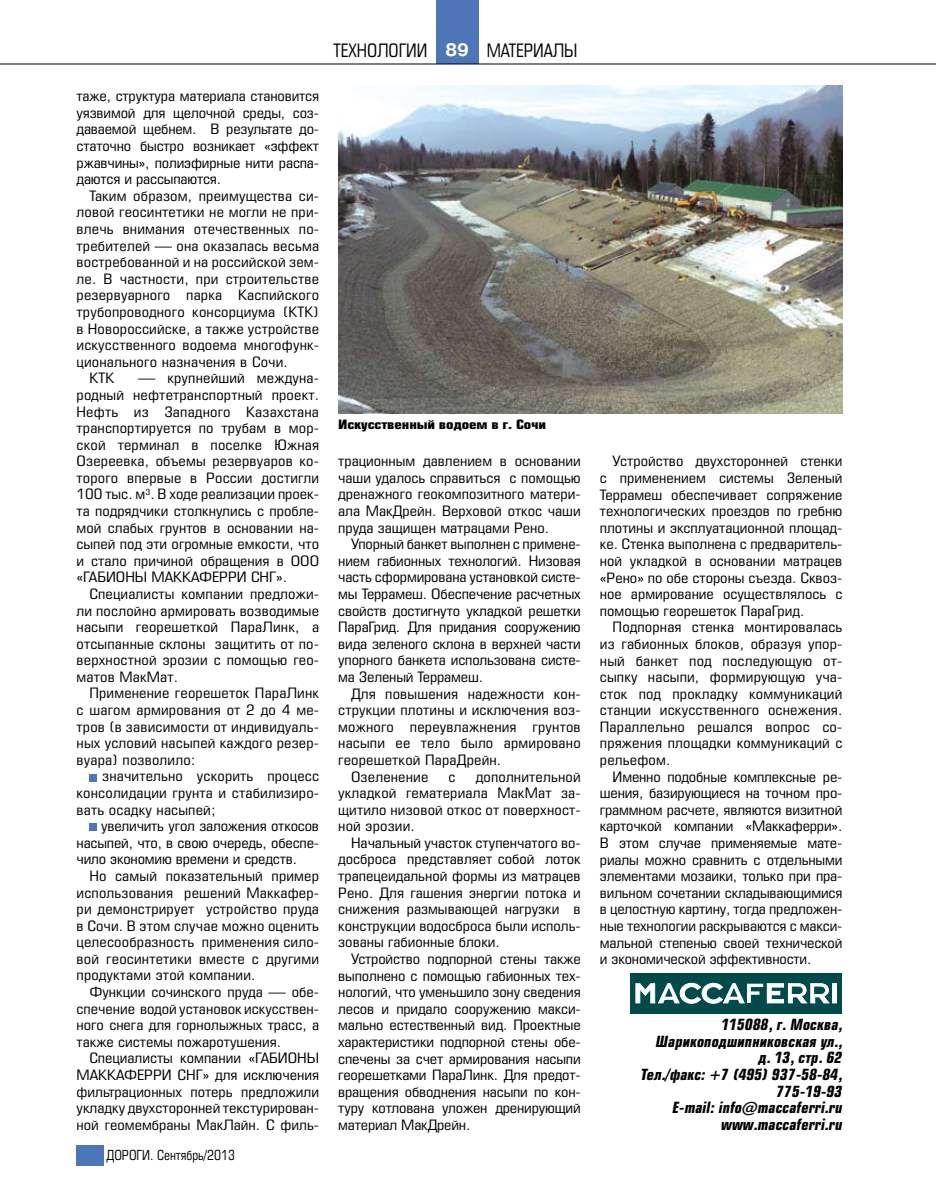
<style>
.page{position:relative;width:936px;height:1191px;background:#fff}
.page>*{position:absolute;margin:0;border:0;box-sizing:border-box;transform-origin:0 0}
.t1{font:18px "Europe Cond";color:#000}
.t2{font:italic 700 15px/16.6px "Europe Cond";letter-spacing:.01em;color:#000;text-align:right}
.t3{font:13.95px/16.6px "Europe Cond";letter-spacing:.01em;color:#000;text-align:justify;scale:1.2 1}
.t4{font:13.5px "Europe Cond";color:#000}
.t5{font:700 12.6px "Europe Cond";letter-spacing:-.01em;color:#000;scale:1.25 1}
.s1{font-family:"Pragmatica C";font-weight:700;color:#fff}
</style>
<div class="page">
<div style="left:436px;top:0;width:42px;height:64px;background:#4d76b8"></div>
<div style="left:89px;top:774px;width:8px;height:7px;background:#4d76b8"></div>
<div style="left:89px;top:823px;width:8px;height:8px;background:#4d76b8"></div>
<div style="left:630px;top:973px;width:212px;height:40px;background:#004a4b"></div>
<div style="left:832px;top:983px;width:4px;height:20px;border:1px solid #fff"></div>
<svg style="left:635px;top:983px;width:194px;height:20px"></svg>
<img style="left:338px;top:85px;width:504px;height:328px">
<hr style="left:0;top:64px;width:935px;height:1px;background:#000">
<div style="left:77px;top:1144px;width:27px;height:21px;background:#4d76b8"></div>
<p class="t1" style="left:333px;top:39px;width:35px">технологии</p>
<p class="t1" style="left:445px;top:39px;width:53px"><span class="s1">89</span> материалы</p>
<p class="t3" style="left:77px;top:88px;width:203px">таже, структура материала становится уязвимой для щелочной среды, соз&shy;даваемой щебнем. В результате до&shy;статочно быстро возникает «эффект ржавчины», полиэфирные нити распа&shy;даются и рассыпаются.</p>
<p class="t3" style="left:89px;top:187px;width:193px">Таким образом, преимущества си-</p>
<p class="t3" style="left:77px;top:204px;width:203px">ловой геосинтетики не могли не при-</p>
<p class="t3" style="left:77px;top:220px;width:203px">влечь внимания отечественных по-</p>
<p class="t3" style="left:77px;top:237px;width:203px">требителей — она оказалась весьма</p>
<p class="t3" style="left:77px;top:254px;width:203px">востребованной и на российской зем-</p>
<p class="t3" style="left:77px;top:270px;width:203px">ле. В частности, при строительстве</p>
<p class="t3" style="left:77px;top:287px;width:203px">резервуарного парка Каспийского</p>
<p class="t3" style="left:77px;top:303px;width:203px">трубопроводного консорциума (КТК)</p>
<p class="t3" style="left:77px;top:320px;width:203px">в Новороссийске, а также устройстве</p>
<p class="t3" style="left:77px;top:336px;width:203px">искусственного водоема многофунк-</p>
<p class="t3" style="left:77px;top:353px;width:177px">ционального назначения в Сочи.</p>
<p class="t3" style="left:89px;top:370px;width:22px">КТК</p>
<p class="t3" style="left:77px;top:370px;width:203px;text-indent:62px">— крупнейший междуна&shy;родный нефтетранспортный проект.<br>Нефть из Западного Казахстана транспортируется по трубам в мор&shy;ской терминал в поселке Южная Озереевка, объемы резервуаров ко&shy;торого впервые в России достигли 100 тыс. м<sup>3</sup>. В ходе реализации проек&shy;та подрядчики столкнулись с пробле&shy;мой слабых грунтов в основании на&shy;сыпей под эти огромные емкости, что и стало причиной обращения в ООО «ГАБИОНЫ МАККАФЕРРИ СНГ».</p>
<p class="t3" style="left:77px;top:585px;width:203px;text-indent:13px">Специалисты компании предложи&shy;ли послойно армировать возводимые насыпи георешеткой ПараЛинк, а отсыпанные склоны защитить от по&shy;верхностной эрозии с помощью гео&shy;матов МакМат.</p>
<p class="t3" style="left:77px;top:685px;width:203px;text-indent:13px">Применение георешеток ПараЛинк с шагом армирования от 2 до 4 ме&shy;тров (в зависимости от индивидуаль&shy;ных условий насыпей каждого резер&shy;вуара) позволило:</p>
<p class="t3" style="left:77px;top:768px;width:203px;text-indent:26px">значительно ускорить процесс консолидации грунта и стабилизиро&shy;вать осадку насыпей;</p>
<p class="t3" style="left:77px;top:817px;width:203px;text-indent:25px">увеличить угол заложения откосов насыпей, что, в свою очередь, обеспе&shy;чило экономию времени и средств.</p>
<p class="t3" style="left:77px;top:867px;width:203px;text-indent:13px">Но самый показательный пример использования решений Маккафер&shy;ри демонстрирует устройство пруда в Сочи. В этом случае можно оценить целесообразность применения сило&shy;вой геосинтетики вместе с другими продуктами этой компании.</p>
<p class="t3" style="left:77px;top:983px;width:203px;text-indent:13px">Функции сочинского пруда — обе&shy;спечение водой установок искусствен&shy;ного снега для горнолыжных трасс, а также системы пожаротушения.</p>
<p class="t3" style="left:77px;top:1049px;width:203px;text-indent:13px">Специалисты компании «ГАБИОНЫ МАККАФЕРРИ СНГ» для исключения фильтрационных потерь предложили укладку двухсторонней текстурирован&shy;ной геомембраны MaкЛайн. С филь-</p>
<p class="t4" style="left:107px;top:1146px;width:130px">ДОРОГИ. Сентябрь/2013</p>
<p class="t5" style="left:338px;top:416px;width:168px">Искусственный водоем в г. Сочи</p>
<p class="t3" style="left:338px;top:453px;width:203px">трационным давлением в основании чаши удалось справиться с помощью дренажного геокомпозитного матери&shy;ала МакДрейн. Верховой откос чаши пруда защищен матрацами Рено.</p>
<p class="t3" style="left:338px;top:535px;width:203px;text-indent:13px">Упорный банкет выполнен с примене&shy;нием габионных технологий. Низовая часть сформирована установкой систе&shy;мы Террамеш. Обеспечение расчетных свойств достигнуто укладкой решетки ПараГрид. Для придания сооружению вида зеленого склона в верхней части упорного банкета использована систе&shy;ма Зеленый Террамеш.</p>
<p class="t3" style="left:351px;top:685px;width:193px">Для повышения надежности кон-</p>
<p class="t3" style="left:338px;top:701px;width:203px">струкции плотины и исключения воз-</p>
<p class="t3" style="left:338px;top:718px;width:203px">можного переувлажнения грунтов</p>
<p class="t3" style="left:338px;top:734px;width:203px">насыпи ее тело было армировано</p>
<p class="t3" style="left:338px;top:751px;width:137px">георешеткой ПараДрейн.</p>
<p class="t3" style="left:351px;top:768px;width:66px">Озеленение</p>
<p class="t3" style="left:448px;top:768px;width:7px">с</p>
<p class="t3" style="left:338px;top:768px;width:203px;text-indent:137px">дополнительной укладкой гематериала МакМат за&shy;щитило низовой откос от поверхност&shy;ной эрозии.</p>
<p class="t3" style="left:338px;top:834px;width:203px;text-indent:13px">Начальный участок ступенчатого во&shy;досброса представляет собой лоток трапецеидальной формы из матрацев Рено. Для гашения энергии потока и снижения размывающей нагрузки в конструкции водосброса были исполь&shy;зованы габионные блоки.</p>
<p class="t3" style="left:338px;top:950px;width:203px;text-indent:13px">Устройство подпорной стены также выполнено с помощью габионных тех&shy;нологий, что уменьшило зону сведения лесов и придало сооружению макси&shy;мально естественный вид. Проектные характеристики подпорной стены обе&shy;спечены за счет армирования насыпи георешетками ПараЛинк. Для предот&shy;вращения обводнения насыпи по кон&shy;туру котлована уложен дренирующий материал МакДрейн.</p>
<p class="t3" style="left:600px;top:453px;width:203px;text-indent:13px">Устройство двухсторонней стенки с применением системы Зеленый Террамеш обеспечивает сопряжение технологических проездов по гребню плотины и эксплуатационной площад&shy;ке. Стенка выполнена с предваритель&shy;ной укладкой в основании матрацев «Рено» по обе стороны съезда. Сквоз&shy;ное армирование осуществлялось с помощью георешеток ПараГрид.</p>
<p class="t3" style="left:600px;top:619px;width:203px;text-indent:13px">Подпорная стенка монтировалась из габионных блоков, образуя упор&shy;ный банкет под последующую от&shy;сыпку насыпи, формирующую уча&shy;сток под прокладку коммуникаций станции искусственного оснежения.<br>Параллельно решался вопрос со&shy;пряжения площадки коммуникаций с рельефом.</p>
<p class="t3" style="left:600px;top:768px;width:203px;text-indent:13px">Именно подобные комплексные ре&shy;шения, базирующиеся на точном про&shy;граммном расчете, являются визитной карточкой компании «Маккаферри».<br>В этом случае применяемые мате&shy;риалы можно сравнить с отдельными элементами мозаики, только при пра&shy;вильном сочетании складывающимися в целостную картину, тогда предложен&shy;ные технологии раскрываются с макси&shy;мальной степенью своей технической и экономической эффективности.</p>
<p class="t2" style="left:641px;top:1016px;width:203px">115088, г. Москва,<br>Шарикоподшипниковская ул., д. 13, стр. 62<br>Тел./факс: +7 (495) 937-58-84,<br>775-19-93<br>E-mail: info@maccaferri.ru www.maccaferri.ru</p>
</div>
